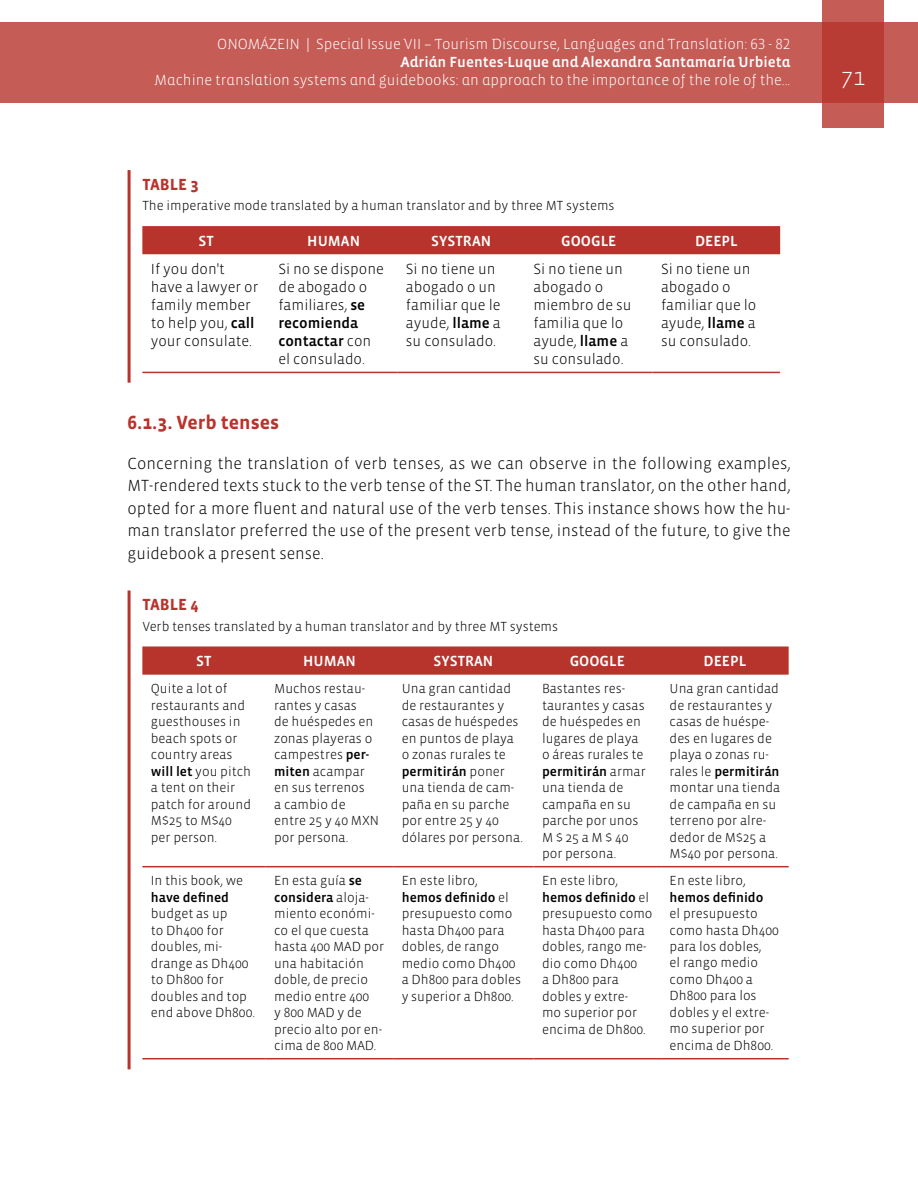
<style>
.page{position:relative;width:918px;height:1188px;background:#fff}
.page>*{position:absolute;margin:0;border:0;box-sizing:border-box;transform-origin:0 0}
.t1{font:300 24px "Vista Sans";color:#fff}
.t2{font:700 19.5px "Vista Sans";color:#b7342c}
.t3{font:300 16.5px/22.5px "Vista Sans";color:#000;text-align:justify}
.t4{font:700 16.5px "Vista Sans";color:#b7342c}
.t5{font:300 15px/18px "Vista Sans";color:#000}
.t6{font:300 15px "Vista Sans Alt";color:#fff}
.t7{font:15px "Vista Sans Med";color:#fff}
.t8{font:15px "Vista Sans Alt Med";color:#fff}
.t9{font:15px/18px "Vista Sans Med";color:#000}
.t10{font:300 13.5px/16.5px "Vista Sans";color:#000}
.t11{font:13.5px "Vista Sans Med";color:#000}
.s1{font-family:"Vista Sans Med";font-weight:400}
.s2{font-family:"Vista Sans";font-weight:300}
</style>
<div class="page">
<div style="left:0;top:23px;width:918px;height:80px;background:#c55c56"></div>
<svg style="left:822px;top:0;width:62px;height:128px;background:#bd4740"></svg>
<hr style="left:128px;top:170px;width:3px;height:213px;background:#b7342c">
<hr style="left:128px;top:590px;width:3px;height:479px;background:#b7342c">
<div style="left:142px;top:226px;width:638px;height:28px;background:#b7342c"></div>
<hr style="left:142px;top:372px;width:128px;height:1px;background:#b7342c">
<hr style="left:270px;top:372px;width:127px;height:1px;background:#b7342c">
<hr style="left:397px;top:372px;width:128px;height:1px;background:#b7342c">
<hr style="left:525px;top:372px;width:128px;height:1px;background:#b7342c">
<hr style="left:653px;top:372px;width:127px;height:1px;background:#b7342c">
<svg style="left:142px;top:646px;width:647px;height:29px;background:#b93932"></svg>
<hr style="left:142px;top:866px;width:124px;height:1px;background:#b7342c">
<hr style="left:266px;top:866px;width:127px;height:1px;background:#b7342c">
<hr style="left:393px;top:866px;width:141px;height:1px;background:#b7342c">
<hr style="left:534px;top:866px;width:127px;height:1px;background:#b7342c">
<hr style="left:661px;top:866px;width:128px;height:1px;background:#b7342c">
<hr style="left:142px;top:1058px;width:124px;height:2px;background:#b7342c">
<hr style="left:266px;top:1058px;width:127px;height:2px;background:#b7342c">
<hr style="left:393px;top:1058px;width:141px;height:2px;background:#b7342c">
<hr style="left:534px;top:1058px;width:127px;height:2px;background:#b7342c">
<hr style="left:661px;top:1058px;width:128px;height:2px;background:#b7342c">
<p class="t6" style="left:217px;top:37px;width:575px">ONOMÁZEIN | Special Issue VII – Tourism Discourse, Languages and Translation: 63 - 82</p>
<p class="t8" style="left:401px;top:55px;width:391px">Adrián Fuentes-Luque and Alexandra Santamaría Urbieta</p>
<p class="t6" style="left:155px;top:73px;width:637px">Machine translation systems and guidebooks: an approach to the importance of the role of the...</p>
<h1 class="t1" style="left:841px;top:65px;width:25px">71</h1>
<p class="t4" style="left:142px;top:176px;width:58px">TABLE 3</p>
<p class="t10" style="left:142px;top:198px;width:474px">The imperative mode translated by a human translator and by three MT systems</p>
<p class="t7" style="left:198px;top:233px;width:17px">ST</p>
<p class="t7" style="left:307px;top:233px;width:54px">HUMAN</p>
<p class="t7" style="left:431px;top:233px;width:61px">SYSTRAN</p>
<p class="t7" style="left:561px;top:233px;width:57px">GOOGLE</p>
<p class="t7" style="left:695px;top:233px;width:44px">DEEPL</p>
<p class="t5" style="left:151px;top:260px;width:109px">If you don't have a lawyer or family member to help you, <span class="s1">call </span>your consulate.</p>
<p class="t5" style="left:278px;top:260px;width:107px">Si no se dispone de abogado o familiares, <span class="s1">se</span></p>
<p class="t5" style="left:406px;top:260px;width:96px">Si no tiene un abogado o un familiar que le ayude, <span class="s1">llame</span> a su consulado.</p>
<p class="t5" style="left:534px;top:260px;width:99px">Si no tiene un abogado o miembro de su familia que lo ayude, <span class="s1">llame</span> a su consulado.</p>
<p class="t5" style="left:661px;top:260px;width:97px">Si no tiene un abogado o familiar que lo ayude, <span class="s1">llame</span> a su consulado.</p>
<p class="t9" style="left:278px;top:314px;width:94px">recomienda contactar <span class="s2">con</span></p>
<p class="t5" style="left:278px;top:350px;width:88px">el consulado.</p>
<h2 class="t2" style="left:128px;top:413px;width:153px">6.1.3. Verb tenses</h2>
<p class="t3" style="left:128px;top:452px;width:665px">Concerning the translation of verb tenses, as we can observe in the following examples, MT-rendered texts stuck to the verb tense of the ST. The human translator, on the other hand, opted for a more fluent and natural use of the verb tenses. This instance shows how the hu&shy;man translator preferred the use of the present verb tense, instead of the future, to give the guidebook a present sense.</p>
<p class="t4" style="left:142px;top:596px;width:58px">TABLE 4</p>
<p class="t10" style="left:142px;top:618px;width:417px">Verb tenses translated by a human translator and by three MT systems</p>
<p class="t7" style="left:196px;top:653px;width:17px">ST</p>
<p class="t7" style="left:303px;top:653px;width:54px">HUMAN</p>
<p class="t7" style="left:433px;top:653px;width:61px">SYSTRAN</p>
<p class="t7" style="left:570px;top:653px;width:57px">GOOGLE</p>
<p class="t7" style="left:704px;top:653px;width:44px">DEEPL</p>
<p class="t10" style="left:151px;top:681px;width:102px">Quite a lot of restaurants and guesthouses in beach spots or country areas <span class="s1">will let</span> you pitch a tent on their patch for around<br>M$25 to M$40 per person.</p>
<p class="t10" style="left:274px;top:681px;width:106px">Muchos restau&shy;rantes y casas<br>de huéspedes en zonas playeras o campestres <span class="s1">per&shy;miten</span> acampar en sus terrenos<br>a cambio de entre 25 y 40 MXN por persona.</p>
<p class="t10" style="left:402px;top:681px;width:118px">Una gran cantidad de restaurantes y casas de huéspedes en puntos de playa o zonas rurales te</p>
<p class="t10" style="left:670px;top:681px;width:111px">Una gran cantidad de restaurantes y casas de huéspe&shy;des en lugares de playa o zonas ru-</p>
<p class="t11" style="left:670px;top:764px;width:111px"><span class="s2">rales le</span> permitirán</p>
<p class="t10" style="left:670px;top:780px;width:112px">montar una tienda de campaña en su terreno por alre&shy;dedor de M$25 a<br>M$40 por persona.</p>
<p class="t10" style="left:542px;top:681px;width:104px">Bastantes res&shy;taurantes y casas de huéspedes en lugares de playa o áreas rurales te</p>
<p class="t11" style="left:542px;top:764px;width:105px">permitirán <span class="s2">armar</span></p>
<p class="t10" style="left:542px;top:780px;width:98px">una tienda de campaña en su parche por unos<br>M $ 25 a M $ 40 por persona.</p>
<p class="t11" style="left:402px;top:764px;width:105px">permitirán <span class="s2">poner</span></p>
<p class="t10" style="left:402px;top:780px;width:123px">una tienda de cam&shy;paña en su parche por entre 25 y 40 dólares por persona.</p>
<p class="t10" style="left:151px;top:873px;width:94px">In this book, we</p>
<p class="t11" style="left:151px;top:890px;width:80px">have defined</p>
<p class="t10" style="left:151px;top:906px;width:106px">budget as up<br>to Dh400 for doubles, mi&shy;drange as Dh400 to Dh800 for doubles and top end above Dh800.</p>
<p class="t10" style="left:274px;top:873px;width:89px">En esta guía <span class="s1">se</span></p>
<p class="t11" style="left:274px;top:890px;width:96px">considera <span class="s2">aloja-</span></p>
<p class="t10" style="left:274px;top:906px;width:112px">miento económi&shy;co el que cuesta hasta 400 MAD por una habitación doble, de precio medio entre 400<br>y 800 MAD y de precio alto por en&shy;cima de 800 MAD.</p>
<p class="t10" style="left:402px;top:873px;width:78px">En este libro,</p>
<p class="t11" style="left:402px;top:890px;width:109px">hemos definido <span class="s2">el</span></p>
<p class="t10" style="left:402px;top:906px;width:121px">presupuesto como hasta Dh400 para dobles, de rango medio como Dh400 a Dh800 para dobles y superior a Dh800.</p>
<p class="t10" style="left:542px;top:873px;width:78px">En este libro,</p>
<p class="t11" style="left:542px;top:890px;width:109px">hemos definido <span class="s2">el</span></p>
<p class="t10" style="left:542px;top:906px;width:112px">presupuesto como hasta Dh400 para dobles, rango me&shy;dio como Dh400<br>a Dh800 para dobles y extre-<br>mo superior por encima de Dh800.</p>
<p class="t10" style="left:670px;top:873px;width:78px">En este libro,</p>
<p class="t11" style="left:670px;top:890px;width:95px">hemos definido</p>
<p class="t10" style="left:670px;top:906px;width:111px">el presupuesto como hasta Dh400 para los dobles,<br>el rango medio como Dh400 a<br>Dh800 para los dobles y el extre&shy;mo superior por encima de Dh800.</p>
</div>
